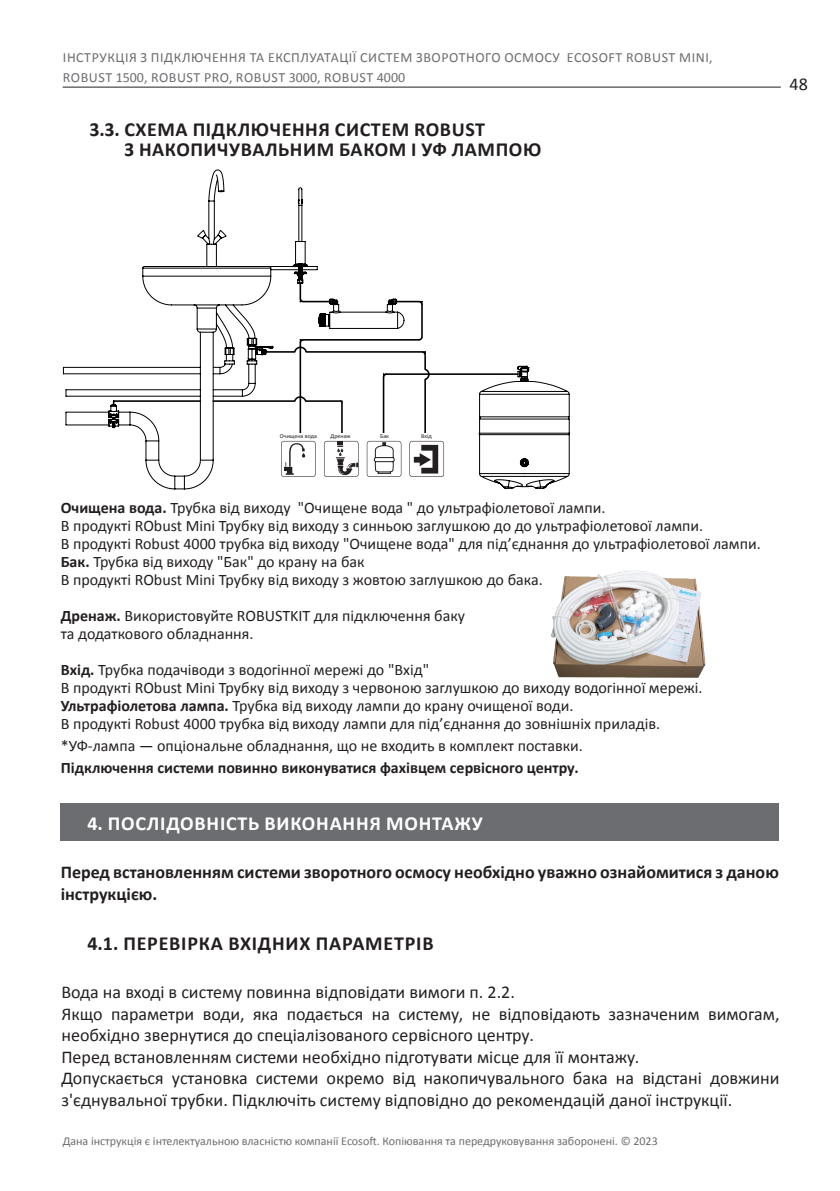
<style>
.page{position:relative;width:840px;height:1191px;background:#fff}
.page>*{position:absolute;margin:0;border:0;box-sizing:border-box;transform-origin:0 0}
.t1{font:700 20px/20px "Calibri";letter-spacing:.03em;color:#231f20}
.t2{font:700 20px "Calibri";letter-spacing:.04em;color:#fff}
.t3{font:18px/21.6px "Calibri";color:#231f20}
.t4{font:700 18px/21.6px "Calibri";color:#231f20}
.t5{font:16px/18px "Calibri";color:#231f20}
.t6{font:700 16px "Calibri";color:#231f20}
.t7{font:14px/20px "Calibri";letter-spacing:.04em;color:#6c6d70}
.t8{font:12px "Calibri";color:#6c6d70}
.t9{font:6px "Calibri";color:#231f20}
.s1{font-weight:700}
</style>
<div class="page">
<hr style="left:63px;top:87px;width:717px;height:1px;background:#231f20">
<svg style="left:63px;top:169px;width:506px;height:320px"></svg>
<div style="left:61px;top:804px;width:717px;height:37px;background:#6c6d70"></div>
<div style="left:276px;top:433px;width:44px;height:52px;background:#fff"></div>
<div style="left:318px;top:433px;width:44px;height:51px;background:#fff"></div>
<div style="left:362px;top:433px;width:44px;height:51px;background:#fff"></div>
<div style="left:404px;top:433px;width:44px;height:51px;background:#fff"></div>
<svg style="left:409px;top:441px;width:35px;height:36px"></svg>
<svg style="left:366px;top:441px;width:35px;height:36px"></svg>
<svg style="left:324px;top:441px;width:34px;height:36px"></svg>
<svg style="left:281px;top:441px;width:34px;height:36px"></svg>
<img style="left:551px;top:570px;width:155px;height:108px">
<p class="t7" style="left:63px;top:47px;width:650px">ІНСТРУКЦІЯ З ПІДКЛЮЧЕННЯ ТА ЕКСПЛУАТАЦІЇ СИСТЕМ ЗВОРОТНОГО ОСМОСУ ECOSOFT ROBUST MINI,<br>ROBUST 1500, ROBUST PRO, ROBUST 3000, ROBUST 4000</p>
<p class="t1" style="left:124px;top:119px;width:418px;text-indent:-35px">3.3. СХЕМА ПІДКЛЮЧЕННЯ СИСТЕМ ROBUST<br>З НАКОПИЧУВАЛЬНИМ БАКОМ І УФ ЛАМПОЮ</p>
<p class="t3" style="left:789px;top:73px;width:20px">48</p>
<p class="t9" style="left:280px;top:432px;width:38px">Очищена вода</p>
<p class="t9" style="left:330px;top:432px;width:22px">Дренаж</p>
<p class="t9" style="left:380px;top:432px;width:10px">Бак</p>
<p class="t9" style="left:421px;top:432px;width:12px">Вхід</p>
<p class="t5" style="left:61px;top:499px;width:701px"><span class="s1">Очищена вода.</span> Трубка від виходу "Очищене вода " до ультрафіолетової лампи.<br>В продукті RObust Mini Трубку від виходу з синньою заглушкою до до ультрафіолетової лампи.<br>В продукті Robust 4000 трубка від виходу "Очищене вода" для підʼєднання до ультрафіолетової лампи.<br><span class="s1">Бак.</span> Трубка від виходу "Бак" до крану на бак<br>В продукті RObust Mini Трубку від виходу з жовтою заглушкою до бака.</p>
<p class="t5" style="left:61px;top:607px;width:405px"><span class="s1">Дренаж.</span> Використовуйте ROBUSTKIT для підключення баку та додаткового обладнання.</p>
<p class="t5" style="left:61px;top:661px;width:643px"><span class="s1">Вхід.</span> Трубка подачіводи з водогінної мережі до "Вхід"<br>В продукті RObust Mini Трубку від виходу з червоною заглушкою до виходу водогінної мережі.<br><span class="s1">Ультрафіолетова лампа.</span> Трубка від виходу лампи до крану очищеної води.<br>В продукті Robust 4000 трубка від виходу лампи для підʼєднання до зовнішніх приладів.</p>
<p class="t5" style="left:61px;top:737px;width:523px">*УФ-лампа — опціональне обладнання, що не входить в комплект поставки.</p>
<p class="t6" style="left:61px;top:758px;width:519px">Підключення системи повинно виконуватися фахівцем сервісного центру.</p>
<p class="t2" style="left:87px;top:810px;width:396px">4. ПОСЛІДОВНІСТЬ ВИКОНАННЯ МОНТАЖУ</p>
<p class="t4" style="left:61px;top:861px;width:719px">Перед встановленням системи зворотного осмосу необхідно уважно ознайомитися з даною інструкцією.</p>
<p class="t1" style="left:87px;top:933px;width:347px">4.1. ПЕРЕВІРКА ВХІДНИХ ПАРАМЕТРІВ</p>
<p class="t3" style="left:61px;top:981px;width:719px">Вода на вході в систему повинна відповідати вимоги п. 2.2.<br>Якщо параметри води, яка подається на систему, не відповідають зазначеним вимогам, необхідно звернутися до спеціалізованого сервісного центру.<br>Перед встановленням системи необхідно підготувати місце для її монтажу.<br>Допускається установка системи окремо від накопичувального бака на відстані довжини з'єднувальної трубки. Підключіть систему відповідно до рекомендацій даної інструкції.</p>
<p class="t8" style="left:63px;top:1133px;width:596px">Дана інструкція є інтелектуальною власністю компанії Ecosoft. Копіювання та передруковування заборонені. © 2023</p>
</div>
